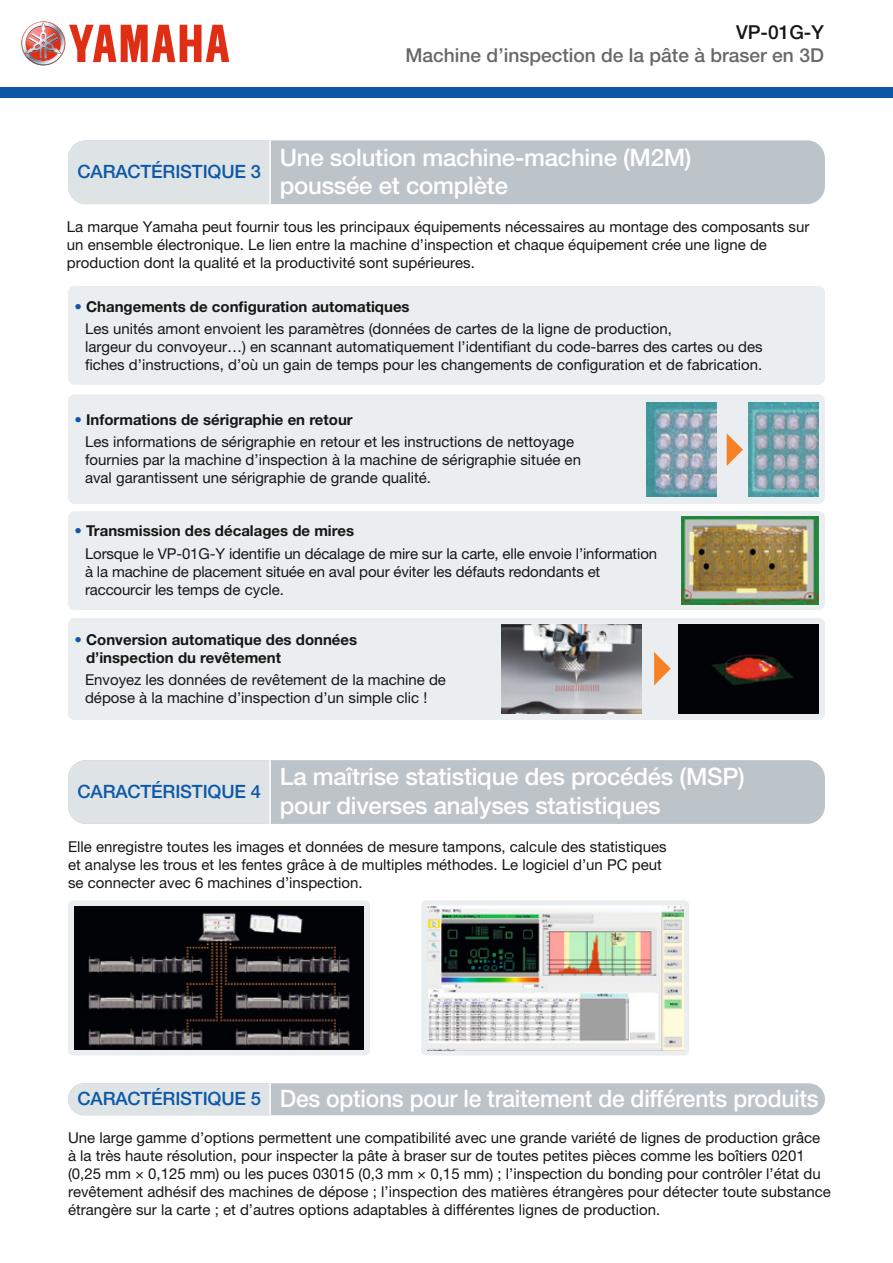
<style>
.page{position:relative;width:893px;height:1263px;background:#fff}
.page>*{position:absolute;margin:0;border:0;box-sizing:border-box;transform-origin:0 0}
.t1{font:500 24px/28.8px "Helvetica Neue LT Pro";letter-spacing:-.01em;color:#fff}
.t2{font:500 24px "Helvetica Neue LT Pro";letter-spacing:-.01em;color:#fff;scale:.95 1}
.t3{font:500 19.2px "Helvetica Neue LT Pro";color:#686868}
.t4{font:500 19.2px "Helvetica Neue LT Pro";color:#151616}
.t5{font:500 18.3px "Helvetica Neue LT Pro";letter-spacing:-.01em;color:#0e58a7}
.t6{font:15px/18px "Helvetica Neue LT Pro";color:#151616}
.t7{font:700 15px/18px "Helvetica Neue LT Pro";color:#151616}
.s1{font-weight:700;color:#0e58a7}
.s2{font-weight:700}
.s3{color:#0e58a7}
.s4{font-size:18.3px;color:#0e58a7}
</style>
<div class="page">
<div style="left:68px;top:394px;width:757px;height:110px;background:#ebeef0;border-radius:6px"></div>
<div style="left:68px;top:618px;width:757px;height:102px;background:#ebeef0;border-radius:6px"></div>
<div style="left:68px;top:286px;width:757px;height:99px;background:#ebeef0;border-radius:6px"></div>
<div style="left:68px;top:511px;width:757px;height:99px;background:#ebeef0;border-radius:6px"></div>
<svg style="left:727px;top:433px;width:16px;height:33px"></svg>
<img style="left:647px;top:402px;width:69px;height:95px">
<img style="left:749px;top:402px;width:70px;height:95px">
<svg style="left:654px;top:652px;width:17px;height:33px"></svg>
<img style="left:678px;top:624px;width:141px;height:89px">
<img style="left:502px;top:624px;width:140px;height:89px">
<div style="left:68px;top:900px;width:302px;height:155px;background:#ebeef0;border-radius:5px"></div>
<img style="left:75px;top:907px;width:289px;height:143px">
<img style="left:682px;top:516px;width:137px;height:89px">
<div style="left:68px;top:140px;width:757px;height:64px;background:#bdc4c9;border-radius:18px"></div>
<div style="left:68px;top:140px;width:201px;height:64px;background:#dee3e5"></div>
<hr style="left:269px;top:140px;width:2px;height:64px;background:#fff">
<div style="left:68px;top:1083px;width:757px;height:32px;background:#bdc4c9;border-radius:16px"></div>
<div style="left:68px;top:1083px;width:201px;height:32px;background:#dee3e5"></div>
<div style="left:68px;top:760px;width:757px;height:64px;background:#bdc4c9;border-radius:18px"></div>
<div style="left:68px;top:760px;width:201px;height:64px;background:#dee3e5"></div>
<hr style="left:269px;top:760px;width:2px;height:64px;background:#fff">
<hr style="left:269px;top:1082px;width:2px;height:33px;background:#fff">
<div style="left:421px;top:900px;width:268px;height:155px;background:#ebeef0;border-radius:5px"></div>
<img style="left:427px;top:906px;width:256px;height:144px">
<div style="left:0;top:87px;width:893px;height:11px;background:#0e58a7"></div>
<svg style="left:21px;top:21px;width:208px;height:44px"></svg>
<p class="t4" style="left:736px;top:21px;width:89px">VP-01G-Y</p>
<p class="t3" style="left:406px;top:44px;width:420px">Machine d’inspection de la pâte à braser en 3D</p>
<p class="t5" style="left:78px;top:161px;width:185px">CARACTÉRISTIQUE 3</p>
<h1 class="t1" style="left:280px;top:142px;width:413px">Une solution machine-machine (M2M) poussée et complète</h1>
<p class="t6" style="left:67px;top:217px;width:744px">La marque Yamaha peut fournir tous les principaux équipements nécessaires au montage des composants sur un ensemble électronique. Le lien entre la machine d’inspection et chaque équipement crée une ligne de production dont la qualité et la productivité sont supérieures.</p>
<p class="t6" style="left:85px;top:295px;width:588px;line-height:22.2px;text-indent:-11px"><span class="s1">•</span> <span class="s2">Changements de configuration automatiques<br></span>Les unités amont envoient les paramètres (données de cartes de la ligne de production,</p>
<p class="t6" style="left:85px;top:337px;width:679px">largeur du convoyeur…) en scannant automatiquement l’identifiant du code-barres des cartes ou des fiches d’instructions, d’où un gain de temps pour les changements de configuration et de fabrication.</p>
<p class="t6" style="left:85px;top:408px;width:490px;line-height:22.2px;text-indent:-11px"><span class="s1">•</span> <span class="s2">Informations de sérigraphie en retour<br></span>Les informations de sérigraphie en retour et les instructions de nettoyage</p>
<p class="t6" style="left:85px;top:451px;width:497px">fournies par la machine d’inspection à la machine de sérigraphie située en aval garantissent une sérigraphie de grande qualité.</p>
<p class="t6" style="left:85px;top:520px;width:574px;line-height:22.2px;text-indent:-11px"><span class="s1">•</span> <span class="s2">Transmission des décalages de mires<br></span>Lorsque le VP-01G-Y identifie un décalage de mire sur la carte, elle envoie l’information</p>
<p class="t6" style="left:85px;top:562px;width:517px">à la machine de placement située en aval pour éviter les défauts redondants et raccourcir les temps de cycle.</p>
<p class="t7" style="left:86px;top:630px;width:273px;text-indent:-12px"><span class="s3">•</span> Conversion automatique des données d’inspection du revêtement</p>
<p class="t6" style="left:85px;top:670px;width:362px">Envoyez les données de revêtement de la machine de dépose à la machine d’inspection d’un simple clic !</p>
<p class="t5" style="left:78px;top:780px;width:185px">CARACTÉRISTIQUE 4</p>
<h1 class="t1" style="left:280px;top:762px;width:467px">La maîtrise statistique des procédés (MSP) pour diverses analyses statistiques</h1>
<p class="t6" style="left:68px;top:837px;width:600px">Elle enregistre toutes les images et données de mesure tampons, calcule des statistiques et analyse les trous et les fentes grâce à de multiples méthodes. Le logiciel d’un PC peut se connecter avec 6 machines d’inspection.</p>
<h1 class="t2" style="left:78px;top:1084px;width:782px"><span class="s4">CARACTÉRISTIQUE 5</span> Des options pour le traitement de différents produits</h1>
<p class="t6" style="left:68px;top:1128px;width:764px">Une large gamme d’options permettent une compatibilité avec une grande variété de lignes de production grâce à la très haute résolution, pour inspecter la pâte à braser sur de toutes petites pièces comme les boîtiers 0201 (0,25 mm × 0,125 mm) ou les puces 03015 (0,3 mm × 0,15 mm) ; l’inspection du bonding pour contrôler l’état du revêtement adhésif des machines de dépose ; l’inspection des matières étrangères pour détecter toute substance étrangère sur la carte ; et d’autres options adaptables à différentes lignes de production.</p>
</div>
